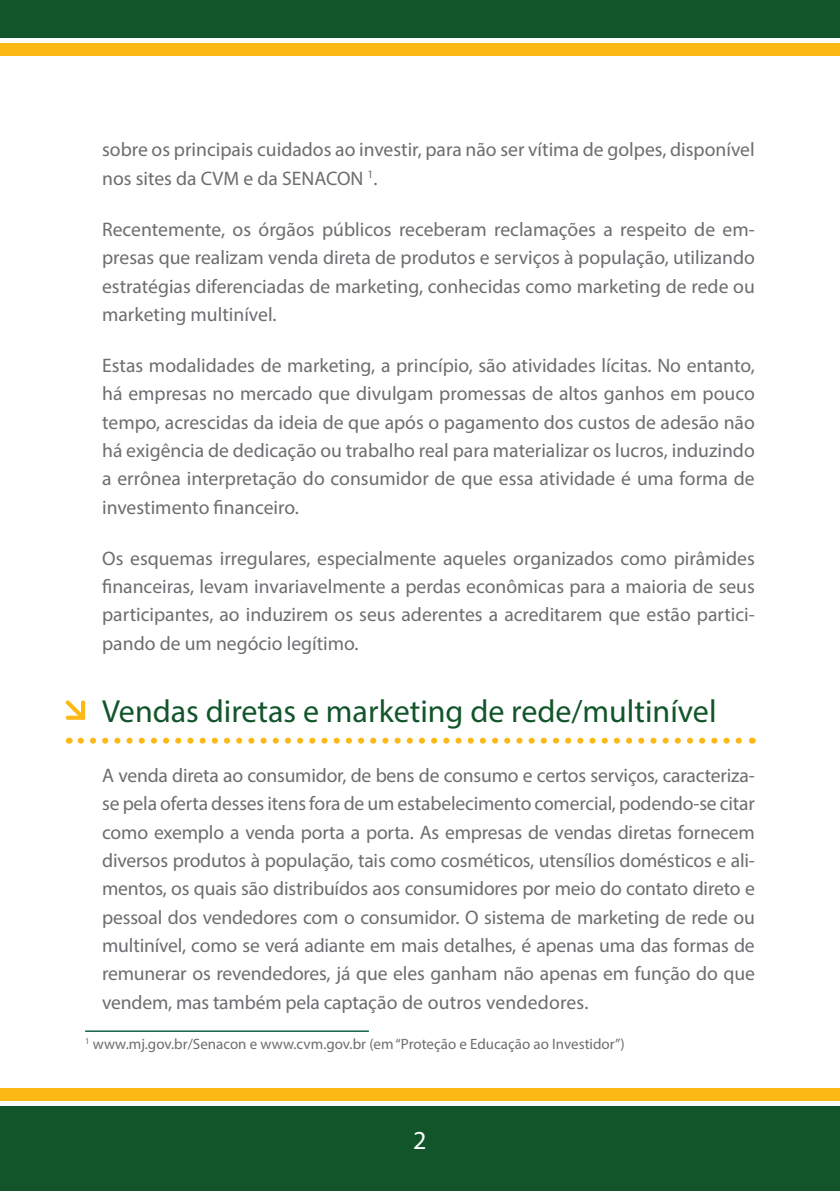
<style>
.page{position:relative;width:840px;height:1191px;background:#fff}
.page>*{position:absolute;margin:0;border:0;box-sizing:border-box;transform-origin:0 0}
.t1{font:32px "Myriad Pro";color:#12552b}
.t2{font:26px "Myriad Pro";color:#fff}
.t3{font:19.6px/28.4px "Myriad Pro";color:#6c6d70;text-align:justify}
.t4{font:15px "Myriad Pro";color:#6c6d70}
</style>
<div class="page">
<svg style="left:0;top:43px;width:839px;height:1px"></svg>
<div style="left:0;top:44px;width:839px;height:12px;background:#fcb814"></div>
<div style="left:0;top:0;width:839px;height:38px;background:#12552b"></div>
<svg style="left:0;top:1100px;width:839px;height:1px"></svg>
<div style="left:0;top:1087px;width:839px;height:13px;background:#fcb814"></div>
<div style="left:0;top:1106px;width:839px;height:85px;background:#12552b"></div>
<hr style="left:85px;top:1030px;width:284px;height:2px;background:#14654b">
<svg style="left:81px;top:737px;width:661px;height:6px"></svg>
<svg style="left:65px;top:700px;width:20px;height:20px"></svg>
<p class="t3" style="left:102px;top:135px;width:653px">sobre os principais cuidados ao investir, para não ser vítima de golpes, disponível nos sites da CVM e da SENACON <sup>1</sup>.</p>
<p class="t3" style="left:102px;top:215px;width:654px">Recentemente, os órgãos públicos receberam reclamações a respeito de em&shy;presas que realizam venda direta de produtos e serviços à população, utilizando estratégias diferenciadas de marketing, conhecidas como marketing de rede ou marketing multinível.</p>
<p class="t3" style="left:102px;top:351px;width:653px">Estas modalidades de marketing, a princípio, são atividades lícitas. No entanto, há empresas no mercado que divulgam promessas de altos ganhos em pouco tempo, acrescidas da ideia de que após o pagamento dos custos de adesão não há exigência de dedicação ou trabalho real para materializar os lucros, induzindo a errônea interpretação do consumidor de que essa atividade é uma forma de investimento financeiro.</p>
<p class="t3" style="left:102px;top:543px;width:654px">Os esquemas irregulares, especialmente aqueles organizados como pirâmides financeiras, levam invariavelmente a perdas econômicas para a maioria de seus participantes, ao induzirem os seus aderentes a acreditarem que estão partici&shy;pando de um negócio legítimo.</p>
<h1 class="t1" style="left:102px;top:692px;width:615px">Vendas diretas e marketing de rede/multinível</h1>
<p class="t3" style="left:102px;top:760px;width:654px">A venda direta ao consumidor, de bens de consumo e certos serviços, caracteriza&shy;se pela oferta desses itens fora de um estabelecimento comercial, podendo-se citar como exemplo a venda porta a porta. As empresas de vendas diretas fornecem diversos produtos à população, tais como cosméticos, utensílios domésticos e ali&shy;mentos, os quais são distribuídos aos consumidores por meio do contato direto e pessoal dos vendedores com o consumidor. O sistema de marketing de rede ou multinível, como se verá adiante em mais detalhes, é apenas uma das formas de remunerar os revendedores, já que eles ganham não apenas em função do que vendem, mas também pela captação de outros vendedores.</p>
<p class="t4" style="left:85px;top:1035px;width:541px"><sup>1</sup> www.mj.gov.br/Senacon e www.cvm.gov.br (em “Proteção e Educação ao Investidor”)</p>
<h2 class="t2" style="left:413px;top:1124px;width:15px">2</h2>
</div>
